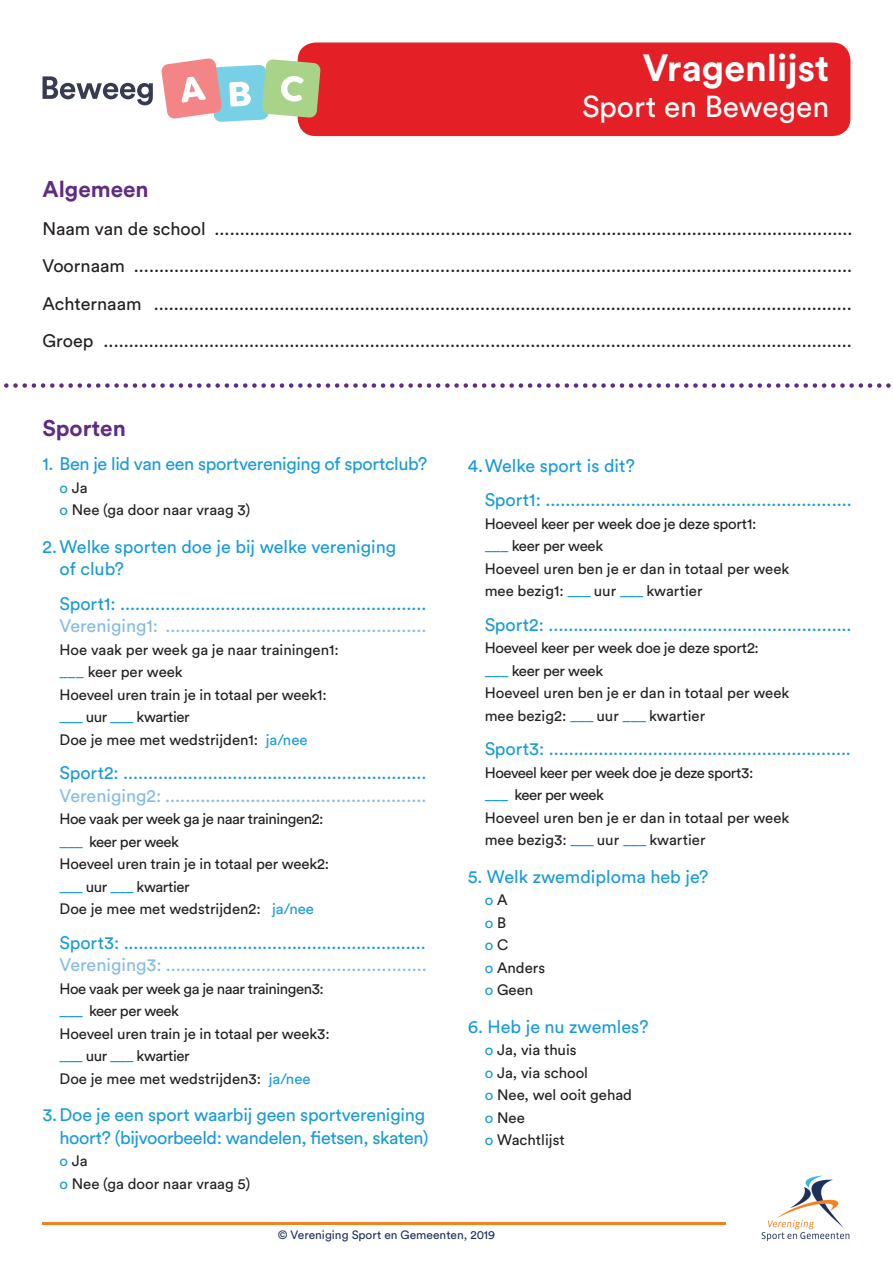
<style>
.page{position:relative;width:893px;height:1263px;background:#fff}
.page>*{position:absolute;margin:0;border:0;box-sizing:border-box;transform-origin:0 0}
.t1{font:700 37.5px "Circular Std";color:#fff}
.t2{font:30px "Circular Std";color:#fff}
.t3{font:700 22.5px "Circular Std";color:#612b81}
.t4{font:18px/22.5px "Circular Std";letter-spacing:-.01em;color:#199bd8}
.t5{font:18px/37.5px "Circular Std";color:#231f20;text-align:justify}
.t6{font:18px "Circular Std";color:#85bbe6}
.t7{font:15px/22.5px "Circular Std";letter-spacing:-.01em;color:#231f20}
.t8{font:12px "Circular Std";color:#1e315b}
.s1{color:#199bd8}
</style>
<div class="page">
<img style="left:761px;top:1175px;width:89px;height:66px">
<hr style="left:43px;top:1222px;width:683px;height:2px;background:#f18421">
<div style="left:298px;top:43px;width:552px;height:93px;background:#e41f25;border-radius:18px"></div>
<svg style="left:43px;top:76px;width:110px;height:29px"></svg>
<svg style="left:161px;top:58px;width:160px;height:64px"></svg>
<svg style="left:4px;top:383px;width:887px;height:5px"></svg>
<h1 class="t1" style="left:643px;top:43px;width:188px">Vragenlijst</h1>
<h2 class="t2" style="left:582px;top:88px;width:248px">Sport en Bewegen</h2>
<h3 class="t3" style="left:43px;top:175px;width:108px">Algemeen</h3>
<p class="t5" style="left:43px;top:210px;width:811px">Naam van de school ...............................................................................................................................<br>Voornaam ...............................................................................................................................................<br>Achternaam ...........................................................................................................................................<br>Groep .....................................................................................................................................................</p>
<h3 class="t3" style="left:43px;top:413px;width:85px">Sporten</h3>
<p class="t4" style="left:43px;top:452px;width:386px">1. Ben je lid van een sportvereniging of sportclub?</p>
<p class="t7" style="left:60px;top:476px;width:192px"><span class="s1">o</span> Ja<br><span class="s1">o</span> Nee (ga door naar vraag 3)</p>
<p class="t4" style="left:60px;top:535px;width:338px;text-indent:-17px">2.Welke sporten doe je bij welke vereniging of club?</p>
<p class="t4" style="left:60px;top:592px;width:368px">Sport1: .............................................................</p>
<p class="t6" style="left:60px;top:615px;width:369px">Vereniging1: ....................................................</p>
<p class="t7" style="left:60px;top:638px;width:281px">Hoe vaak per week ga je naar trainingen1: <span class="s1">___</span> keer per week<br>Hoeveel uren train je in totaal per week1: <span class="s1">___</span> uur <span class="s1">___</span> kwartier<br>Doe je mee met wedstrijden1: <span class="s1">ja/nee</span></p>
<p class="t4" style="left:60px;top:761px;width:368px">Sport2: .............................................................</p>
<p class="t6" style="left:60px;top:784px;width:368px">Vereniging2: ....................................................</p>
<p class="t7" style="left:60px;top:808px;width:271px">Hoe vaak per week ga je naar trainingen2: <span class="s1">___</span> keer per week<br>Hoeveel uren train je in totaal per week2: <span class="s1">___</span> uur <span class="s1">___</span> kwartier<br>Doe je mee met wedstrijden2: <span class="s1">ja/nee</span></p>
<p class="t4" style="left:60px;top:931px;width:368px">Sport3: .............................................................</p>
<p class="t6" style="left:60px;top:954px;width:369px">Vereniging3: ....................................................</p>
<p class="t7" style="left:60px;top:977px;width:272px">Hoe vaak per week ga je naar trainingen3: <span class="s1">___</span> keer per week<br>Hoeveel uren train je in totaal per week3: <span class="s1">___</span> uur <span class="s1">___</span> kwartier<br>Doe je mee met wedstrijden3: <span class="s1">ja/nee</span></p>
<p class="t4" style="left:43px;top:1103px;width:388px;text-align:right">3.Doe je een sport waarbij geen sportvereniging hoort? (bijvoorbeeld: wandelen, fietsen, skaten)</p>
<p class="t7" style="left:60px;top:1150px;width:192px"><span class="s1">o</span> Ja<br><span class="s1">o</span> Nee (ga door naar vraag 5)</p>
<p class="t4" style="left:485px;top:448px;width:368px;line-height:34.5px;text-indent:-17px">4.Welke sport is dit?<br>Sport1: .............................................................</p>
<p class="t7" style="left:485px;top:512px;width:306px">Hoeveel keer per week doe je deze sport1:<br><span class="s1">___</span> keer per week<br>Hoeveel uren ben je er dan in totaal per week mee bezig1: <span class="s1">___</span> uur <span class="s1">___</span> kwartier</p>
<p class="t4" style="left:485px;top:613px;width:368px">Sport2: .............................................................</p>
<p class="t7" style="left:485px;top:637px;width:306px">Hoeveel keer per week doe je deze sport2:<br><span class="s1">___</span> keer per week<br>Hoeveel uren ben je er dan in totaal per week mee bezig2: <span class="s1">___</span> uur <span class="s1">___</span> kwartier</p>
<p class="t4" style="left:485px;top:737px;width:368px">Sport3: .............................................................</p>
<p class="t7" style="left:485px;top:761px;width:306px">Hoeveel keer per week doe je deze sport3:<br><span class="s1">___</span> keer per week<br>Hoeveel uren ben je er dan in totaal per week mee bezig3: <span class="s1">___</span> uur <span class="s1">___</span> kwartier</p>
<p class="t4" style="left:468px;top:865px;width:242px">5. Welk zwemdiploma heb je?</p>
<p class="t7" style="left:485px;top:889px;width:62px"><span class="s1">o</span> A<br><span class="s1">o</span> B<br><span class="s1">o</span> C<br><span class="s1">o</span> Anders <span class="s1">o</span> Geen</p>
<p class="t4" style="left:468px;top:1015px;width:182px">6. Heb je nu zwemles?</p>
<p class="t7" style="left:485px;top:1039px;width:149px"><span class="s1">o</span> Ja, via thuis<br><span class="s1">o</span> Ja, via school<br><span class="s1">o</span> Nee, wel ooit gehad <span class="s1">o</span> Nee<br><span class="s1">o</span> Wachtlijst</p>
<p class="t8" style="left:278px;top:1227px;width:219px">© Vereniging Sport en Gemeenten, 2019</p>
</div>
